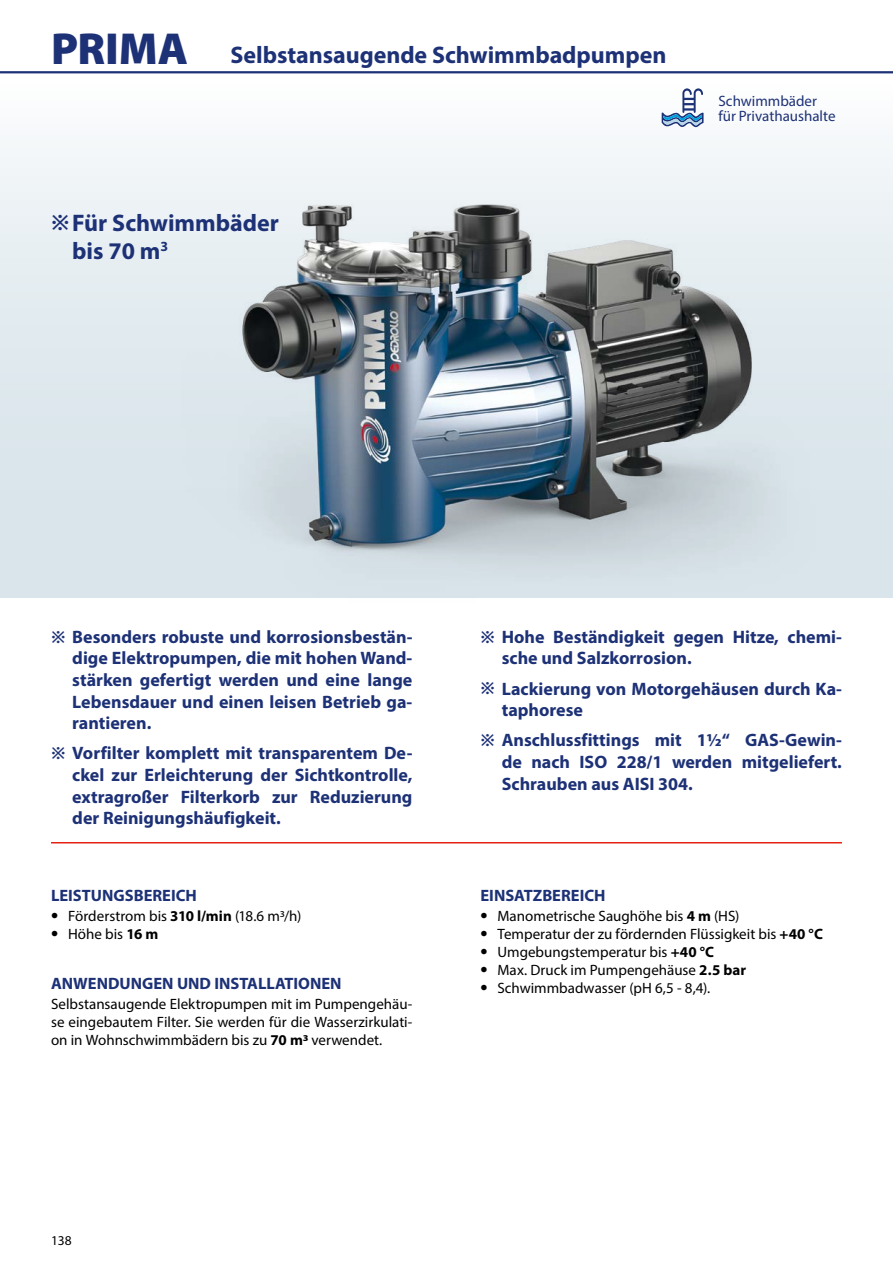
<style>
.page{position:relative;width:893px;height:1263px;background:#fff}
.page>*{position:absolute;margin:0;border:0;box-sizing:border-box;transform-origin:0 0}
.t1{font:900 45px "Myriad Pro";color:#1d3176}
.t2{font:700 24px/28.8px "Myriad Pro";color:#1d3176}
.t3{font:700 18px/21.6px "Myriad Pro";color:#1d3176;text-align:justify}
.t4{font:700 16.5px "Myriad Pro";color:#1d3176}
.t5{font:15px/18px "Myriad Pro";color:#000;text-align:justify}
.t6{font:15px/15px "Myriad Pro";color:#1d3176}
.t7{font:13.5px "Myriad Pro";color:#000}
.s1{font-family:"Apple SD Gothic Neo";font-size:21px}
.s2{font-family:"Apple SD Gothic Neo";font-size:16.5px}
.s3{font-weight:700;font-size:21px}
.s4{font-weight:700}
</style>
<div class="page">
<div style="left:0;top:72px;width:893px;height:525px;background:linear-gradient(to bottom,#f7fafb,#d2e0e7)"></div>
<hr style="left:0;top:71px;width:893px;height:2px;background:#1d3176">
<img style="left:181px;top:176px;width:655px;height:422px">
<img style="left:303px;top:205px;width:179px;height:40px">
<hr style="left:51px;top:842px;width:791px;height:1px;background:#e42313">
<svg style="left:662px;top:88px;width:42px;height:39px"></svg>
<h1 class="t1" style="left:51px;top:18px;width:139px">PRIMA</h1>
<h2 class="t2" style="left:231px;top:39px;width:437px">Selbstansaugende Schwimmbadpumpen</h2>
<h2 class="t2" style="left:72px;top:207px;width:208px;text-indent:-21px"><span class="s1">※</span> Für Schwimmbäder bis 70 m<sup>3</sup></h2>
<p class="t6" style="left:718px;top:93px;width:119px">Schwimmbäder für Privathaushalte</p>
<p class="t3" style="left:72px;top:625px;width:342px;text-indent:-21px"><span class="s2">※</span> Besonders robuste und korrosionsbestän&shy;dige Elektropumpen, die mit hohen Wand&shy;stärken gefertigt werden und eine lange Lebensdauer und einen leisen Betrieb ga&shy;rantieren.</p>
<p class="t3" style="left:72px;top:742px;width:342px;text-indent:-21px"><span class="s2">※</span> Vorfilter komplett mit transparentem De&shy;ckel zur Erleichterung der Sichtkontrolle, extragroßer Filterkorb zur Reduzierung der Reinigungshäufigkeit.</p>
<p class="t4" style="left:51px;top:884px;width:147px">LEISTUNGSBEREICH</p>
<p class="t5" style="left:51px;top:906px;width:252px"><span class="s3">•</span> Förderstrom bis <span class="s4">310 l/min</span> (18.6 m3/h)</p>
<p class="t5" style="left:51px;top:924px;width:109px"><span class="s3">•</span> Höhe bis <span class="s4">16 m</span></p>
<p class="t4" style="left:51px;top:973px;width:292px">ANWENDUNGEN UND INSTALLATIONEN</p>
<p class="t5" style="left:51px;top:995px;width:363px">Selbstansaugende Elektropumpen mit im Pumpengehäu&shy;se eingebautem Filter. Sie werden für die Wasserzirkulati&shy;on in Wohnschwimmbädern bis zu <span class="s4">70 m3</span> verwendet.</p>
<p class="t3" style="left:502px;top:625px;width:342px;text-indent:-21px"><span class="s2">※</span> Hohe Beständigkeit gegen Hitze, chemi&shy;sche und Salzkorrosion.</p>
<p class="t3" style="left:502px;top:677px;width:342px;text-indent:-21px"><span class="s2">※</span> Lackierung von Motorgehäusen durch Ka&shy;taphorese</p>
<p class="t3" style="left:502px;top:729px;width:342px;text-indent:-21px"><span class="s2">※</span> Anschlussfittings mit 1½“ GAS-Gewin&shy;de nach ISO 228/1 werden mitgeliefert.<br>Schrauben aus AISI 304.</p>
<p class="t4" style="left:480px;top:884px;width:127px">EINSATZBEREICH</p>
<p class="t5" style="left:480px;top:906px;width:260px"><span class="s3">•</span> Manometrische Saughöhe bis <span class="s4">4 m</span> (HS)</p>
<p class="t5" style="left:480px;top:924px;width:344px"><span class="s3">•</span> Temperatur der zu fördernden Flüssigkeit bis <span class="s4">+40 °C</span></p>
<p class="t5" style="left:480px;top:942px;width:235px"><span class="s3">•</span> Umgebungstemperatur bis <span class="s4">+40 °C</span></p>
<p class="t5" style="left:480px;top:960px;width:267px"><span class="s3">•</span> Max. Druck im Pumpengehäuse <span class="s4">2.5 bar</span></p>
<p class="t5" style="left:480px;top:978px;width:231px"><span class="s3">•</span> Schwimmbadwasser (pH 6,5 - 8,4).</p>
<p class="t7" style="left:51px;top:1232px;width:22px">138</p>
</div>
